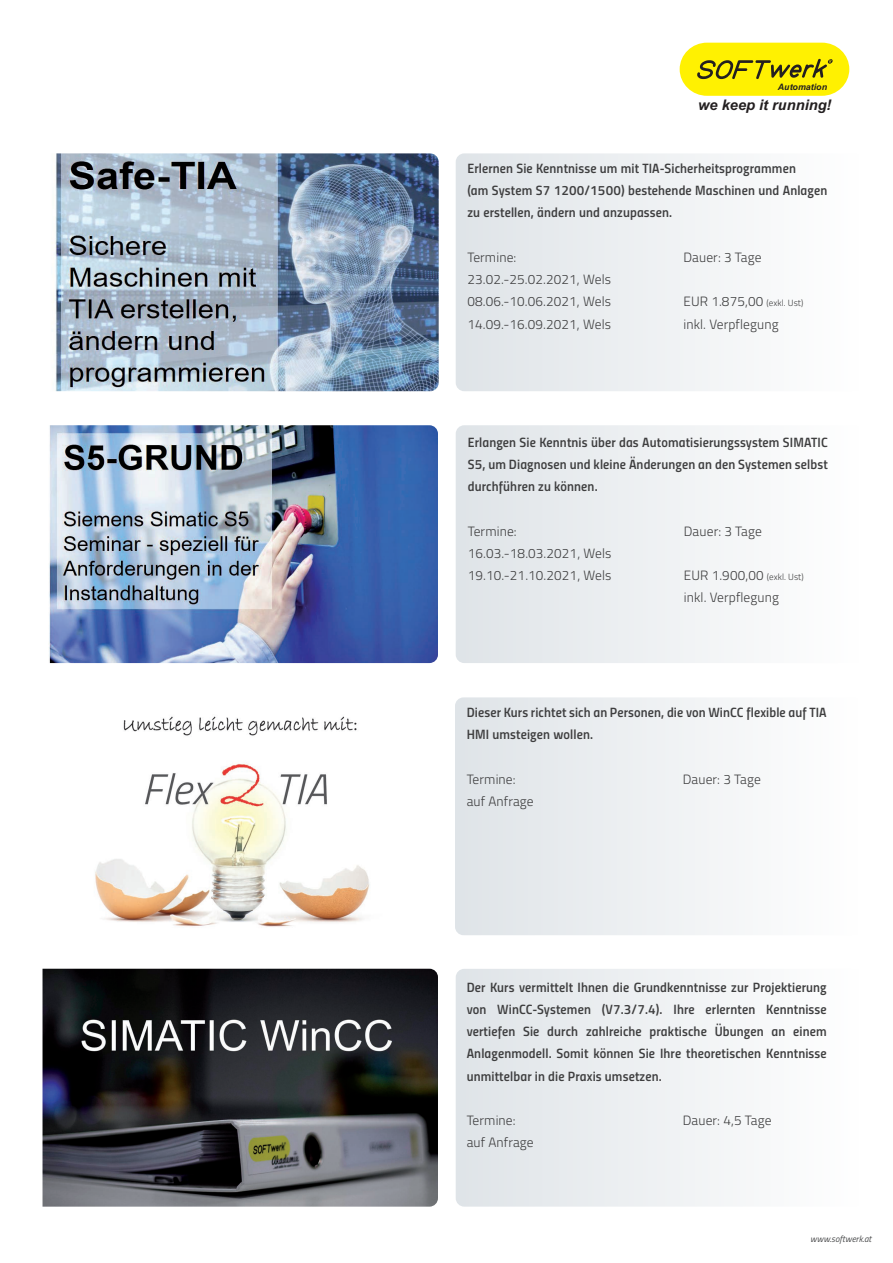
<style>
.page{position:relative;width:893px;height:1263px;background:#fff}
.page>*{position:absolute;margin:0;border:0;box-sizing:border-box;transform-origin:0 0}
.t1{font:italic 700 14.55px "Arial";color:#231f20}
.t2{font:13.5px/22.2px "Titillium Semibold Upright";letter-spacing:.01em;color:#3e3e3f;text-align:justify}
.t3{font:300 13.5px/22.2px "Titillium";letter-spacing:.01em;color:#3e3e3f}
.t4{font:italic 9px "Titillium";color:#4b4c4d}
.t5{font:italic 700 8.85px "Arial";color:#231f20}
.s1{font-size:9px}
</style>
<div class="page">
<svg style="left:456px;top:425px;width:277px;height:238px;fill:#eaedf0"></svg>
<img style="left:49px;top:425px;width:389px;height:238px">
<svg style="left:680px;top:43px;width:169px;height:53px;background:#eade15"></svg>
<svg style="left:455px;top:697px;width:278px;height:238px;fill:#eaedf0"></svg>
<img style="left:95px;top:716px;width:275px;height:211px">
<svg style="left:456px;top:969px;width:277px;height:237px;fill:#eaedf0"></svg>
<img style="left:43px;top:969px;width:395px;height:237px">
<svg style="left:456px;top:153px;width:277px;height:238px;fill:#eaedf0"></svg>
<img style="left:55px;top:153px;width:384px;height:238px">
<p class="t5" style="left:778px;top:81px;width:51px">Automation</p>
<p class="t1" style="left:698px;top:95px;width:135px">we keep it running!</p>
<p class="t2" style="left:467px;top:156px;width:361px;text-align:left">Erlernen Sie Kenntnisse um mit TIA-Sicherheitsprogrammen<br>(am System S7 1200/1500) bestehende Maschinen und Anlagen zu erstellen, ändern und anzupassen.</p>
<p class="t3" style="left:467px;top:245px;width:51px">Termine:</p>
<p class="t3" style="left:683px;top:245px;width:80px">Dauer: 3 Tage</p>
<p class="t3" style="left:467px;top:268px;width:145px">23.02.-25.02.2021, Wels<br>08.06.-10.06.2021, Wels</p>
<p class="t3" style="left:683px;top:290px;width:121px">EUR 1.875,00 <span class="s1">(exkl. Ust)</span></p>
<p class="t3" style="left:467px;top:312px;width:145px">14.09.-16.09.2021, Wels</p>
<p class="t3" style="left:683px;top:312px;width:97px">inkl. Verpflegung</p>
<p class="t2" style="left:468px;top:430px;width:362px">Erlangen Sie Kenntnis über das Automatisierungssystem SIMATIC S5, um Diagnosen und kleine Änderungen an den Systemen selbst durchführen zu können.</p>
<p class="t3" style="left:468px;top:519px;width:51px">Termine:</p>
<p class="t3" style="left:684px;top:519px;width:80px">Dauer: 3 Tage</p>
<p class="t3" style="left:468px;top:542px;width:145px">16.03.-18.03.2021, Wels<br>19.10.-21.10.2021, Wels</p>
<p class="t3" style="left:684px;top:564px;width:121px">EUR 1.900,00 <span class="s1">(exkl. Ust) </span>inkl. Verpflegung</p>
<p class="t2" style="left:467px;top:700px;width:362px">Dieser Kurs richtet sich an Personen, die von WinCC flexible auf TIA<br>HMI umsteigen wollen.</p>
<p class="t3" style="left:467px;top:767px;width:51px">Termine:</p>
<p class="t3" style="left:683px;top:767px;width:80px">Dauer: 3 Tage</p>
<p class="t3" style="left:467px;top:789px;width:69px">auf Anfrage</p>
<p class="t2" style="left:467px;top:975px;width:362px">Der Kurs vermittelt Ihnen die Grundkenntnisse zur Projektierung von WinCC-Systemen (V7.3/7.4). Ihre erlernten Kenntnisse vertiefen Sie durch zahlreiche praktische Übungen an einem Anlagenmodell. Somit können Sie Ihre theoretischen Kenntnisse unmittelbar in die Praxis umsetzen.</p>
<p class="t3" style="left:467px;top:1108px;width:51px">Termine:</p>
<p class="t3" style="left:683px;top:1108px;width:90px">Dauer: 4,5 Tage</p>
<p class="t3" style="left:467px;top:1130px;width:69px">auf Anfrage</p>
<p class="t4" style="left:810px;top:1232px;width:63px">www.softwerk.at</p>
</div>
